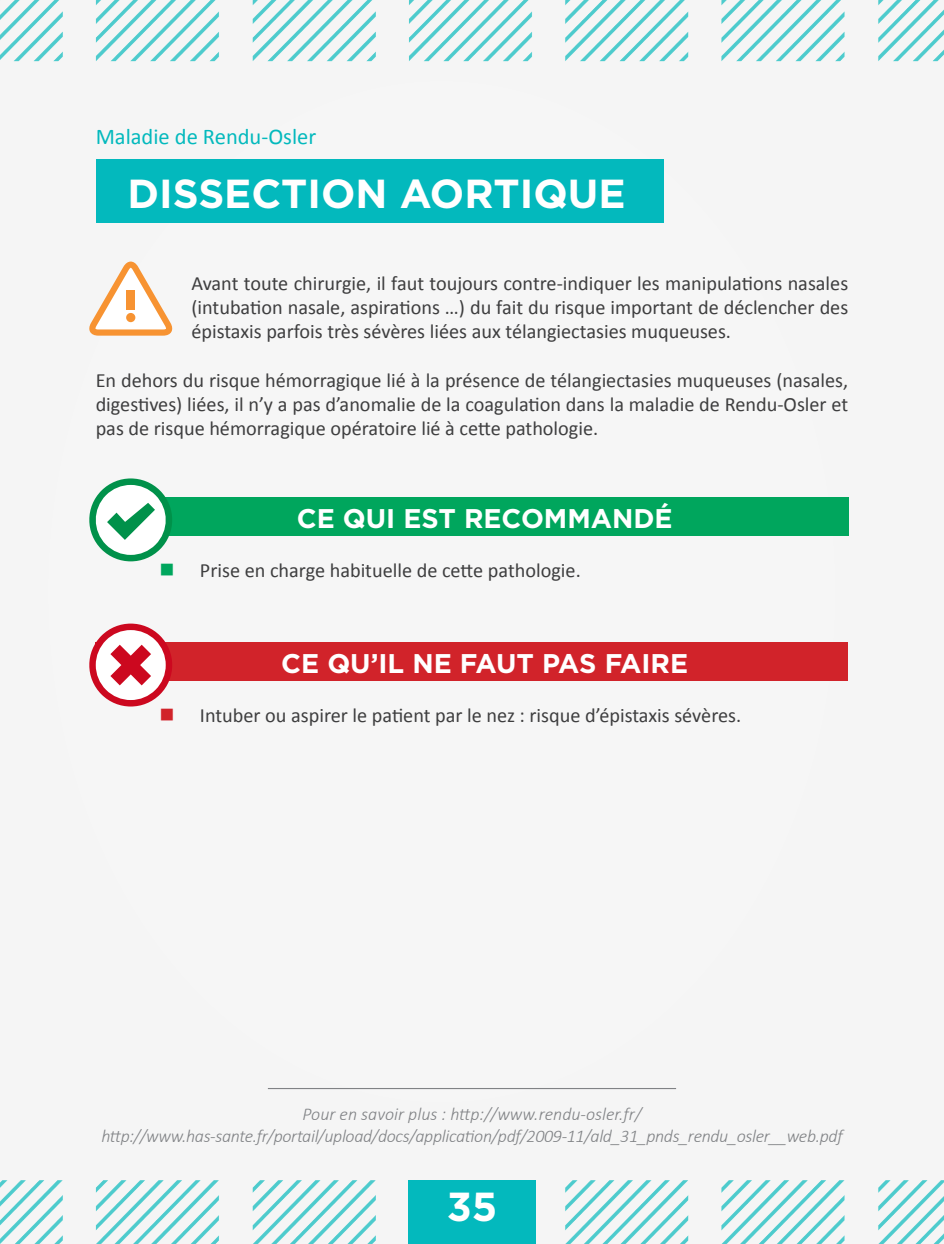
<style>
.page{position:relative;width:944px;height:1244px;background:#fff}
.page>*{position:absolute;margin:0;border:0;box-sizing:border-box;transform-origin:0 0}
.t1{font:700 40.5px "Gotham";color:#fff}
.t2{font:700 27px "Gotham";color:#fff}
.t3{font:22.5px "Calibri";color:#03b9bd}
.t4{font:20.25px/24.3px "Calibri";color:#3e3e3f;text-align:justify}
.t5{font:italic 300 18px "Calibri";letter-spacing:-.02em;color:#808285}
.t6{font:italic 300 18px "Calibri";color:#808285}
</style>
<div class="page">
<div style="left:96px;top:159px;width:567px;height:64px;background:#03b9bd"></div>
<div style="left:96px;top:643px;width:752px;height:38px;background:#d1232a"></div>
<div style="left:96px;top:497px;width:752px;height:39px;background:#00a65d"></div>
<img style="left:0;top:0;width:944px;height:62px">
<img style="left:0;top:1180px;width:944px;height:64px">
<div style="left:408px;top:1180px;width:128px;height:64px;background:#03b9bd"></div>
<hr style="left:268px;top:1088px;width:408px;height:1px;background:#808285">
<svg style="left:89px;top:261px;width:84px;height:75px"></svg>
<div style="left:126px;top:313px;width:9px;height:9px;background:#f79332;border-radius:50%"></div>
<div style="left:127px;top:290px;width:8px;height:19px;background:#f79332"></div>
<svg style="left:89px;top:623px;width:87px;height:84px"></svg>
<svg style="left:89px;top:478px;width:83px;height:84px"></svg>
<p class="t3" style="left:96px;top:123px;width:222px">Maladie de Rendu-Osler</p>
<p class="t1" style="left:128px;top:171px;width:500px">DISSECTION AORTIQUE</p>
<p class="t4" style="left:191px;top:271px;width:658px">Avant toute chirurgie, il faut toujours contre-indiquer les manipulations nasales (intubation nasale, aspirations …) du fait du risque important de déclencher des épistaxis parfois très sévères liées aux télangiectasies muqueuses.</p>
<p class="t4" style="left:96px;top:368px;width:754px">En dehors du risque hémorragique lié à la présence de télangiectasies muqueuses (nasales, digestives) liées, il n’y a pas d’anomalie de la coagulation dans la maladie de Rendu-Osler et pas de risque hémorragique opératoire lié à cette pathologie.</p>
<p class="t2" style="left:297px;top:503px;width:377px">CE QUI EST RECOMMANDÉ</p>
<p class="t4" style="left:200px;top:558px;width:382px">Prise en charge habituelle de cette pathologie.</p>
<p class="t2" style="left:281px;top:648px;width:408px">CE QU’IL NE FAUT PAS FAIRE</p>
<p class="t4" style="left:200px;top:703px;width:543px">Intuber ou aspirer le patient par le nez : risque d’épistaxis sévères.</p>
<p class="t6" style="left:302px;top:1103px;width:340px">Pour en savoir plus : http://www.rendu-osler.fr/</p>
<p class="t5" style="left:101px;top:1125px;width:743px">http://www.has-sante.fr/portail/upload/docs/application/pdf/2009-11/ald_31_pnds_rendu_osler__web.pdf</p>
<p class="t1" style="left:447px;top:1183px;width:52px">35</p>
</div>
